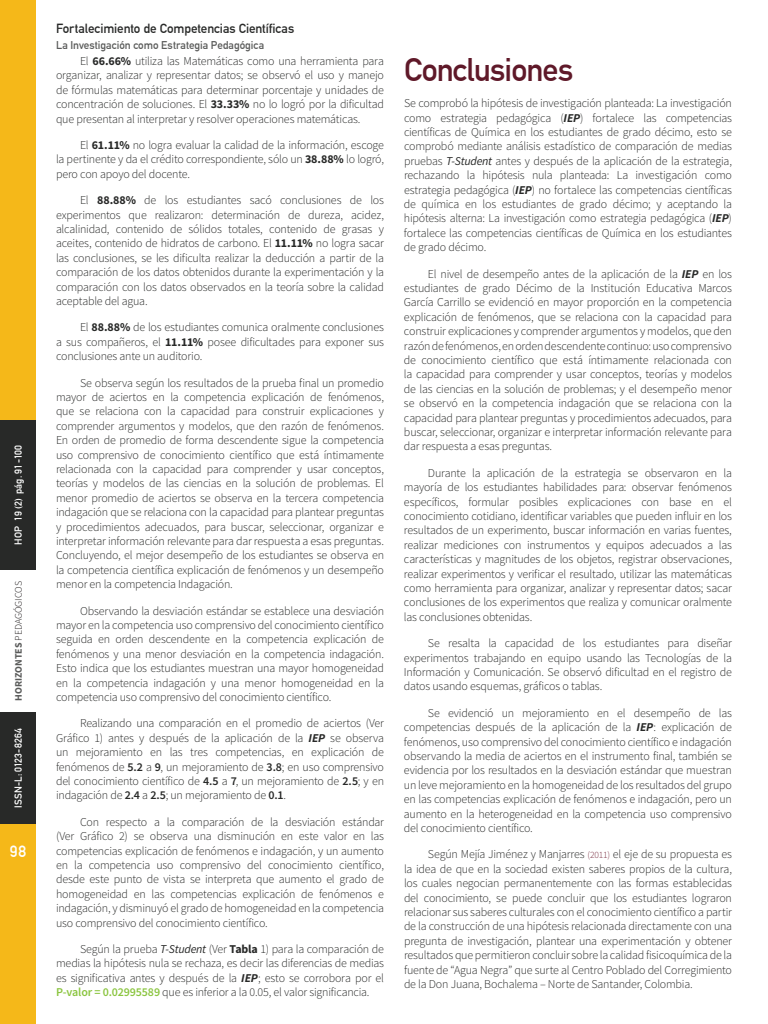
<style>
.page{position:relative;width:768px;height:1024px;background:#fff}
.page>*{position:absolute;margin:0;border:0;box-sizing:border-box;transform-origin:0 0}
.t1{font:700 32px "DIN Alternate";letter-spacing:-.03em;color:#5f1929}
.t2{font:700 16px "DIN Alternate";color:#fff}
.t3{font:700 13px "DIN Alternate";letter-spacing:-.005em;color:#282928}
.t4{font:300 12px/14.4px "Source Sans Pro";letter-spacing:-.015em;color:#282928;text-align:justify}
.t5{font:700 11.1px "DIN Alternate";color:#5a5b5a}
.t6{font:700 10px "DIN Alternate";color:#fff}
.t7{font:300 10px "Source Sans Pro";letter-spacing:-.015em;color:#231f20}
.s1{font-weight:700;color:#5a5b5a}
.s2{font-weight:700}
.s3{font-weight:700;font-style:italic}
.s4{font-weight:600}
.s5{font-weight:400;font-style:italic}
.s6{font-weight:600;color:#8bc540}
.s7{font-size:9.6px;color:#782e40}
</style>
<div class="page">
<div style="left:0;top:712px;width:36px;height:312px;background:#f5b819"></div>
<div style="left:0;top:0;width:36px;height:570px;background:#f5b819"></div>
<div style="left:0;top:420px;width:36px;height:150px;background:#282928"></div>
<div style="left:0;top:712px;width:36px;height:112px;background:#282928"></div>
<p class="t6" style="left:11px;top:545px;width:101px;rotate:-90deg">HOP 19 (2) pág. 91-100</p>
<p class="t7" style="left:12px;top:701px;width:121px;rotate:-90deg"><span class="s1">HORIZONTES</span> PEDAGÓGICOS</p>
<p class="t6" style="left:11px;top:808px;width:81px;rotate:-90deg">ISSN-L: 0123-8264</p>
<h2 class="t2" style="left:10px;top:839px;width:18px">98</h2>
<p class="t3" style="left:56px;top:19px;width:240px">Fortalecimiento de Competencias Científicas</p>
<p class="t5" style="left:56px;top:36px;width:210px">La Investigación como Estrategia Pedagógica</p>
<p class="t4" style="left:56px;top:54px;width:330px;text-indent:24px">El <span class="s2">66.66%</span> utiliza las Matemáticas como una herramienta para organizar, analizar y representar datos; se observó el uso y manejo de fórmulas matemáticas para determinar porcentaje y unidades de concentración de soluciones. El <span class="s2">33.33%</span> no lo logró por la dificultad que presentan al interpretar y resolver operaciones matemáticas.</p>
<p class="t4" style="left:56px;top:138px;width:330px;text-indent:24px">El <span class="s2">61.11%</span> no logra evaluar la calidad de la información, escoge la pertinente y da el crédito correspondiente, sólo un <span class="s2">38.88%</span> lo logró, pero con apoyo del docente.</p>
<p class="t4" style="left:56px;top:193px;width:330px;text-indent:24px">El <span class="s2">88.88%</span> de los estudiantes sacó conclusiones de los experimentos que realizaron: determinación de dureza, acidez, alcalinidad, contenido de sólidos totales, contenido de grasas y aceites, contenido de hidratos de carbono. El <span class="s2">11.11%</span> no logra sacar las conclusiones, se les dificulta realizar la deducción a partir de la comparación de los datos obtenidos durante la experimentación y la comparación con los datos observados en la teoría sobre la calidad aceptable del agua.</p>
<p class="t4" style="left:56px;top:320px;width:330px;text-indent:24px">El <span class="s2">88.88%</span> de los estudiantes comunica oralmente conclusiones a sus compañeros, el <span class="s2">11.11%</span> posee dificultades para exponer sus conclusiones ante un auditorio.</p>
<p class="t4" style="left:56px;top:375px;width:330px;text-indent:24px">Se observa según los resultados de la prueba final un promedio mayor de aciertos en la competencia explicación de fenómenos, que se relaciona con la capacidad para construir explicaciones y comprender argumentos y modelos, que den razón de fenómenos.<br>En orden de promedio de forma descendente sigue la competencia uso comprensivo de conocimiento científico que está íntimamente relacionada con la capacidad para comprender y usar conceptos, teorías y modelos de las ciencias en la solución de problemas. El menor promedio de aciertos se observa en la tercera competencia indagación que se relaciona con la capacidad para plantear preguntas y procedimientos adecuados, para buscar, seleccionar, organizar e interpretar información relevante para dar respuesta a esas preguntas.<br>Concluyendo, el mejor desempeño de los estudiantes se observa en la competencia científica explicación de fenómenos y un desempeño menor en la competencia Indagación.</p>
<p class="t4" style="left:56px;top:603px;width:330px;text-indent:24px">Observando la desviación estándar se establece una desviación mayor en la competencia uso comprensivo del conocimiento científico seguida en orden descendente en la competencia explicación de fenómenos y una menor desviación en la competencia indagación.<br>Esto indica que los estudiantes muestran una mayor homogeneidad en la competencia indagación y una menor homogeneidad en la competencia uso comprensivo del conocimiento científico.</p>
<p class="t4" style="left:56px;top:716px;width:330px;text-indent:24px">Realizando una comparación en el promedio de aciertos (Ver Gráfico 1) antes y después de la aplicación de la <span class="s3">IEP</span> se observa un mejoramiento en las tres competencias, en explicación de fenómenos de <span class="s4">5.2</span> a <span class="s4">9</span>, un mejoramiento de <span class="s4">3.8</span>; en uso comprensivo del conocimiento científico de <span class="s4">4.5</span> a <span class="s4">7</span>, un mejoramiento de <span class="s4">2.5</span>; y en indagación de <span class="s4">2.4</span> a <span class="s4">2.5</span>; un mejoramiento de <span class="s4">0.1</span>.</p>
<p class="t4" style="left:56px;top:815px;width:330px;text-indent:24px">Con respecto a la comparación de la desviación estándar (Ver Gráfico 2) se observa una disminución en este valor en las competencias explicación de fenómenos e indagación, y un aumento en la competencia uso comprensivo del conocimiento científico, desde este punto de vista se interpreta que aumento el grado de homogeneidad en las competencias explicación de fenómenos e indagación, y disminuyó el grado de homogeneidad en la competencia uso comprensivo del conocimiento científico.</p>
<p class="t4" style="left:56px;top:942px;width:330px;text-indent:24px">Según la prueba <span class="s5">T-Student</span> (Ver <span class="s2">Tabla</span> 1) para la comparación de medias la hipótesis nula se rechaza, es decir las diferencias de medias es significativa antes y después de la <span class="s3">IEP</span>; esto se corrobora por el <span class="s6">P-valor = 0.02995589</span> que es inferior a la 0.05, el valor significancia.</p>
<h1 class="t1" style="left:404px;top:45px;width:171px">Conclusiones</h1>
<p class="t4" style="left:404px;top:96px;width:330px">Se comprobó la hipótesis de investigación planteada: La investigación como estrategia pedagógica (<span class="s3">IEP</span>) fortalece las competencias científicas de Química en los estudiantes de grado décimo, esto se comprobó mediante análisis estadístico de comparación de medias pruebas <span class="s5">T-Student</span> antes y después de la aplicación de la estrategia, rechazando la hipótesis nula planteada: La investigación como estrategia pedagógica (<span class="s3">IEP</span>) no fortalece las competencias científicas de química en los estudiantes de grado décimo; y aceptando la hipótesis alterna: La investigación como estrategia pedagógica (<span class="s3">IEP</span>) fortalece las competencias científicas de Química en los estudiantes de grado décimo.</p>
<p class="t4" style="left:404px;top:266px;width:330px;text-indent:24px">El nivel de desempeño antes de la aplicación de la <span class="s3">IEP</span> en los estudiantes de grado Décimo de la Institución Educativa Marcos García Carrillo se evidenció en mayor proporción en la competencia explicación de fenómenos, que se relaciona con la capacidad para construir explicaciones y comprender argumentos y modelos, que den razón de fenómenos, en orden descendente continuo: uso comprensivo de conocimiento científico que está íntimamente relacionada con la capacidad para comprender y usar conceptos, teorías y modelos de las ciencias en la solución de problemas; y el desempeño menor se observó en la competencia indagación que se relaciona con la capacidad para plantear preguntas y procedimientos adecuados, para buscar, seleccionar, organizar e interpretar información relevante para dar respuesta a esas preguntas.</p>
<p class="t4" style="left:404px;top:466px;width:330px;text-indent:24px">Durante la aplicación de la estrategia se observaron en la mayoría de los estudiantes habilidades para: observar fenómenos específicos, formular posibles explicaciones con base en el conocimiento cotidiano, identificar variables que pueden influir en los resultados de un experimento, buscar información en varias fuentes, realizar mediciones con instrumentos y equipos adecuados a las características y magnitudes de los objetos, registrar observaciones, realizar experimentos y verificar el resultado, utilizar las matemáticas como herramienta para organizar, analizar y representar datos; sacar conclusiones de los experimentos que realiza y comunicar oralmente las conclusiones obtenidas.</p>
<p class="t4" style="left:404px;top:636px;width:329px;text-indent:24px">Se resalta la capacidad de los estudiantes para diseñar experimentos trabajando en equipo usando las Tecnologías de la Información y Comunicación. Se observó dificultad en el registro de datos usando esquemas, gráficos o tablas.</p>
<p class="t4" style="left:404px;top:706px;width:330px;text-indent:24px">Se evidenció un mejoramiento en el desempeño de las competencias después de la aplicación de la <span class="s3">IEP</span>: explicación de fenómenos, uso comprensivo del conocimiento científico e indagación observando la media de aciertos en el instrumento final, también se evidencia por los resultados en la desviación estándar que muestran un leve mejoramiento en la homogeneidad de los resultados del grupo en las competencias explicación de fenómenos e indagación, pero un aumento en la heterogeneidad en la competencia uso comprensivo del conocimiento científico.</p>
<p class="t4" style="left:404px;top:847px;width:330px;text-indent:24px">Según Mejía Jiménez y Manjarres <span class="s7">(2011)</span> el eje de su propuesta es la idea de que en la sociedad existen saberes propios de la cultura, los cuales negocian permanentemente con las formas establecidas del conocimiento, se puede concluir que los estudiantes lograron relacionar sus saberes culturales con el conocimiento científico a partir de la construcción de una hipótesis relacionada directamente con una pregunta de investigación, plantear una experimentación y obtener resultados que permitieron concluir sobre la calidad fisicoquímica de la fuente de “Agua Negra” que surte al Centro Poblado del Corregimiento de la Don Juana, Bochalema – Norte de Santander, Colombia.</p>
</div>
